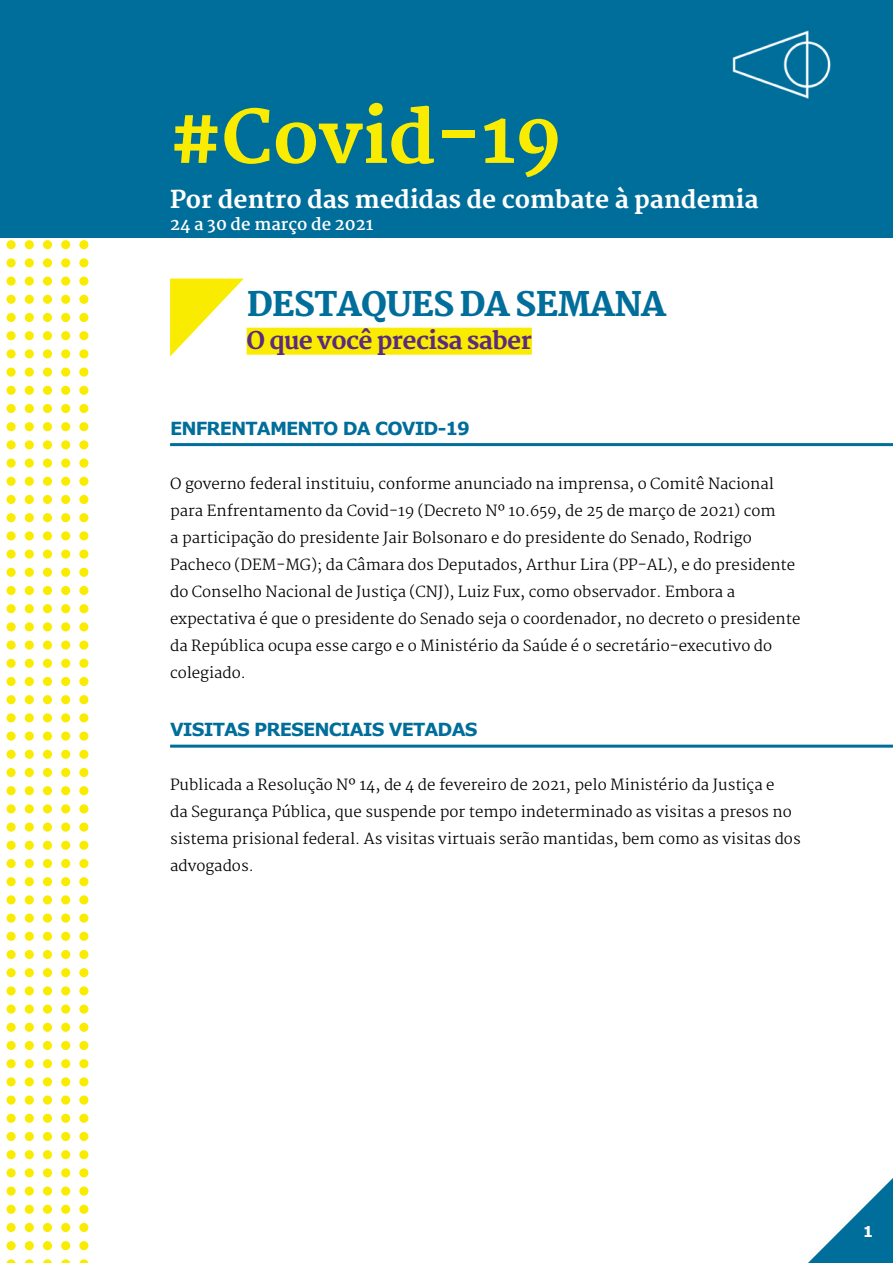
<style>
.page{position:relative;width:893px;height:1263px;background:#fff}
.page>*{position:absolute;margin:0;border:0;box-sizing:border-box;transform-origin:0 0}
.t1{font:800 72px "Martel";color:#f9ec00}
.t2{font:800 33px "Martel";letter-spacing:-.03em;color:#006e9a}
.t3{font:800 24px "Martel";color:#fff}
.t4{font:800 24px "Martel";letter-spacing:-.025em;color:#592a80}
.t5{font:700 18px "Verdana";letter-spacing:-.05em;color:#006e9a}
.t6{font:700 16.5px "Martel";color:#fff}
.t7{font:300 15px/27px "Martel";color:#000}
.t8{font:700 15px "Verdana";color:#fff}
</style>
<div class="page">
<svg style="left:6px;top:240px;width:83px;height:1023px"></svg>
<div style="left:1px;top:0;width:892px;height:238px;background:#006e9a"></div>
<svg style="left:808px;top:1178px;width:85px;height:85px"></svg>
<img style="left:732px;top:30px;width:99px;height:69px">
<svg style="left:170px;top:279px;width:74px;height:77px"></svg>
<hr style="left:170px;top:443px;width:723px;height:3px;background:#006e9a">
<hr style="left:170px;top:745px;width:723px;height:3px;background:#006e9a">
<div style="left:247px;top:328px;width:285px;height:27px;background:#f9ec00"></div>
<h1 class="t1" style="left:170px;top:96px;width:393px">#Covid-19</h1>
<h3 class="t3" style="left:170px;top:186px;width:590px">Por dentro das medidas de combate à pandemia</h3>
<p class="t6" style="left:170px;top:215px;width:205px">24 a 30 de março de 2021</p>
<h2 class="t2" style="left:247px;top:285px;width:421px">DESTAQUES DA SEMANA</h2>
<h3 class="t4" style="left:247px;top:326px;width:287px">O que você precisa saber</h3>
<p class="t5" style="left:170px;top:416px;width:301px">ENFRENTAMENTO DA COVID-19</p>
<p class="t7" style="left:170px;top:470px;width:632px">O governo federal instituiu, conforme anunciado na imprensa, o Comitê Nacional para Enfrentamento da Covid-19 (Decreto Nº 10.659, de 25 de março de 2021) com<br>a participação do presidente Jair Bolsonaro e do presidente do Senado, Rodrigo Pacheco (DEM-MG); da Câmara dos Deputados, Arthur Lira (PP-AL), e do presidente do Conselho Nacional de Justiça (CNJ), Luiz Fux, como observador. Embora a expectativa é que o presidente do Senado seja o coordenador, no decreto o presidente da República ocupa esse cargo e o Ministério da Saúde é o secretário-executivo do colegiado.</p>
<p class="t5" style="left:170px;top:718px;width:309px">VISITAS PRESENCIAIS VETADAS</p>
<p class="t7" style="left:170px;top:771px;width:632px">Publicada a Resolução Nº 14, de 4 de fevereiro de 2021, pelo Ministério da Justiça e<br>da Segurança Pública, que suspende por tempo indeterminado as visitas a presos no sistema prisional federal. As visitas virtuais serão mantidas, bem como as visitas dos advogados.</p>
<p class="t8" style="left:863px;top:1222px;width:12px">1</p>
</div>
